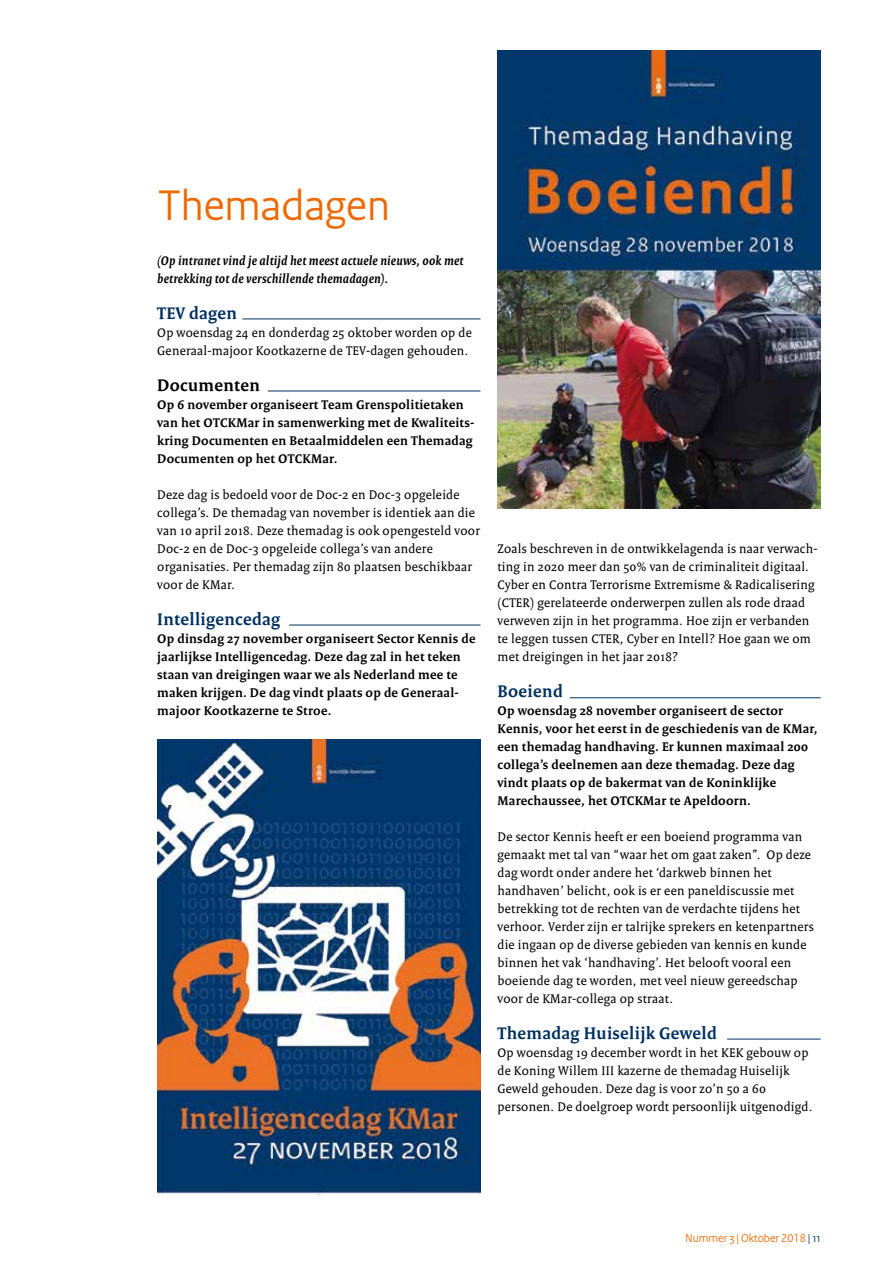
<style>
.page{position:relative;width:893px;height:1263px;background:#fff}
.page>*{position:absolute;margin:0;border:0;box-sizing:border-box;transform-origin:0 0}
.t1{font:45px "Rijksoverheid Sans Heading";color:#ed6a00}
.t2{font:700 18px "Rijksoverheid Serif";letter-spacing:.02em;color:#003060}
.t3{font:700 18px "Rijksoverheid Serif";letter-spacing:.02em;color:#000}
.t4{font:13.5px/18px "Rijksoverheid Serif";letter-spacing:.02em;color:#000}
.t5{font:700 13.5px/18px "Rijksoverheid Serif";letter-spacing:.02em;color:#000}
.t6{font:italic 700 13.5px/18px "Rijksoverheid Serif";letter-spacing:.02em;color:#000}
.t7{font:12px "Rijksoverheid Sans Heading";color:#ed6a00}
.s1{color:#003060}
</style>
<div class="page">
<img style="left:157px;top:740px;width:323px;height:455px">
<img style="left:497px;top:51px;width:324px;height:457px">
<hr style="left:242px;top:319px;width:238px;height:1px;background:#003060">
<hr style="left:268px;top:391px;width:212px;height:1px;background:#003060">
<hr style="left:289px;top:625px;width:191px;height:1px;background:#003060">
<hr style="left:727px;top:1039px;width:94px;height:1px;background:#003060">
<hr style="left:570px;top:697px;width:251px;height:1px;background:#003060">
<h1 class="t1" style="left:158px;top:179px;width:233px">Themadagen</h1>
<p class="t6" style="left:157px;top:252px;width:308px">(Op intranet vind je altijd het meest actuele nieuws, ook met betrekking tot de verschillende themadagen).</p>
<h2 class="t2" style="left:157px;top:303px;width:81px">TEV dagen</h2>
<p class="t4" style="left:157px;top:324px;width:316px">Op woensdag 24 en donderdag 25 oktober worden op de<br>Generaal-majoor Kootkazerne de TEV-dagen gehouden.</p>
<h2 class="t3" style="left:157px;top:375px;width:104px">Documenten</h2>
<p class="t5" style="left:157px;top:396px;width:319px">Op 6 november organiseert Team Grenspolitietaken van het OTCKMar in samenwerking met de Kwaliteits&shy;kring Documenten en Betaalmiddelen een Themadag Documenten op het OTCKMar.</p>
<p class="t4" style="left:157px;top:486px;width:324px">Deze dag is bedoeld voor de Doc-2 en Doc-3 opgeleide collega’s. De themadag van november is identiek aan die van 10 april 2018. Deze themadag is ook opengesteld voor Doc-2 en de Doc-3 opgeleide collega’s van andere organisaties. Per themadag zijn 80 plaatsen beschikbaar voor de KMar.</p>
<h2 class="t2" style="left:157px;top:609px;width:124px">Intelligencedag</h2>
<p class="t5" style="left:157px;top:630px;width:320px">Op dinsdag 27 november organiseert Sector Kennis de jaarlijkse Intelligencedag. Deze dag zal in het teken staan van dreigingen waar we als Nederland mee te maken krijgen. De dag vindt plaats op de Generaal&shy;majoor Kootkazerne te Stroe.</p>
<p class="t4" style="left:497px;top:540px;width:321px">Zoals beschreven in de ontwikkelagenda is naar verwach&shy;ting in 2020 meer dan 50% van de criminaliteit digitaal.<br>Cyber en Contra Terrorisme Extremisme &amp; Radicalisering (CTER) gerelateerde onderwerpen zullen als rode draad verweven zijn in het programma. Hoe zijn er verbanden te leggen tussen CTER, Cyber en Intell? Hoe gaan we om met dreigingen in het jaar 2018?</p>
<h2 class="t2" style="left:497px;top:681px;width:67px">Boeiend</h2>
<p class="t5" style="left:497px;top:702px;width:322px">Op woensdag 28 november organiseert de sector Kennis, voor het eerst in de geschiedenis van de KMar, een themadag handhaving. Er kunnen maximaal 200 collega’s deelnemen aan deze themadag. Deze dag vindt plaats op de bakermat van de Koninklijke Marechaussee, het OTCKMar te Apeldoorn.</p>
<p class="t4" style="left:497px;top:828px;width:318px">De sector Kennis heeft er een boeiend programma van gemaakt met tal van “waar het om gaat zaken”. Op deze dag wordt onder andere het ‘darkweb binnen het handhaven’ belicht, ook is er een paneldiscussie met betrekking tot de rechten van de verdachte tijdens het verhoor. Verder zijn er talrijke sprekers en ketenpartners die ingaan op de diverse gebieden van kennis en kunde binnen het vak ‘handhaving’. Het belooft vooral een boeiende dag te worden, met veel nieuw gereedschap voor de KMar-collega op straat.</p>
<h2 class="t2" style="left:497px;top:1023px;width:221px">Themadag Huiselijk Geweld</h2>
<p class="t4" style="left:497px;top:1044px;width:316px">Op woensdag 19 december wordt in het KEK gebouw op de Koning Willem III kazerne de themadag Huiselijk Geweld gehouden. Deze dag is voor zo’n 50 a 60 personen. De doelgroep wordt persoonlijk uitgenodigd.</p>
<p class="t7" style="left:685px;top:1231px;width:137px">Nummer 3 | Oktober 2018 <span class="s1">| 11</span></p>
</div>
